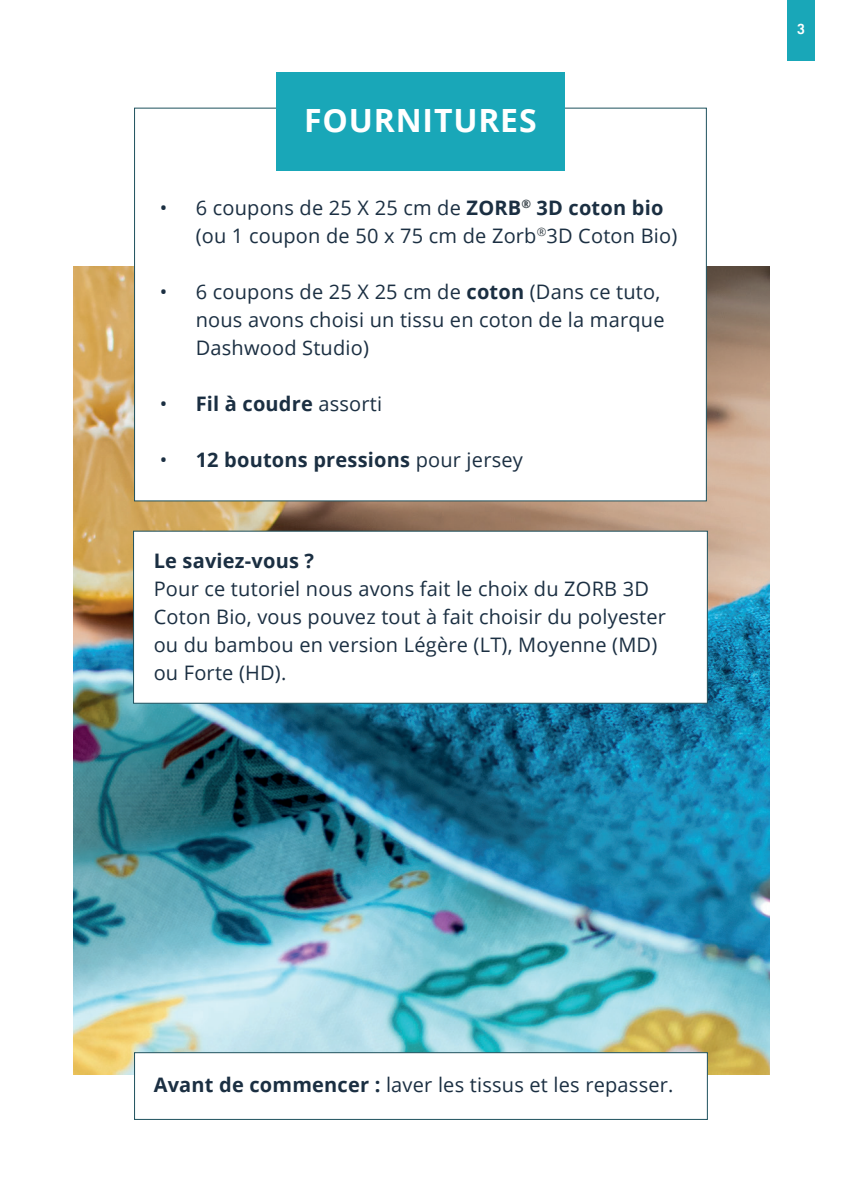
<style>
.page{position:relative;width:842px;height:1191px;background:#fff}
.page>*{position:absolute;margin:0;border:0;box-sizing:border-box;transform-origin:0 0}
.t1{font:700 32px "Open Sans";letter-spacing:.025em;color:#fff}
.t2{font:20px/28px "Open Sans";letter-spacing:.01em;color:#1b2f42}
.t3{font:700 20px "Open Sans";letter-spacing:.01em;color:#1b2f42}
.t4{font:700 14px "Trade Gothic LT";color:#fff}
.s1{font-weight:700}
.s2{font-weight:400}
</style>
<div class="page">
<img style="left:73px;top:266px;width:697px;height:808px">
<div style="left:787px;top:0;width:28px;height:60px;background:#19a7b8"></div>
<div style="left:134px;top:108px;width:573px;height:393px;background:#fff;border:1px solid #1e515d"></div>
<div style="left:276px;top:72px;width:289px;height:99px;background:#19a7b8"></div>
<div style="left:134px;top:1052px;width:574px;height:68px;background:#fff;border:1px solid #1e515d"></div>
<div style="left:133px;top:530px;width:575px;height:173px;background:#fff;border:1px solid #1e515d"></div>
<h1 class="t1" style="left:304px;top:98px;width:234px">FOURNITURES</h1>
<p class="t2" style="left:196px;top:193px;width:483px;text-indent:-36px">• 6 coupons de 25 X 25 cm de <span class="s1">ZORB</span><sup>®</sup> <span class="s1">3D coton bio </span>(ou 1 coupon de 50 x 75 cm de Zorb<sup>®</sup>3D Coton Bio)</p>
<p class="t2" style="left:196px;top:277px;width:470px;text-indent:-36px">• 6 coupons de 25 X 25 cm de <span class="s1">coton</span> (Dans ce tuto, nous avons choisi un tissu en coton de la marque<br>Dashwood Studio)</p>
<p class="t3" style="left:160px;top:389px;width:224px"><span class="s2">•</span> Fil à coudre <span class="s2">assorti</span></p>
<p class="t3" style="left:160px;top:445px;width:365px"><span class="s2">•</span> 12 boutons pressions <span class="s2">pour jersey</span></p>
<p class="t3" style="left:154px;top:547px;width:162px">Le saviez-vous ?</p>
<p class="t2" style="left:154px;top:574px;width:514px">Pour ce tutoriel nous avons fait le choix du ZORB 3D Coton Bio, vous pouvez tout à fait choisir du polyester ou du bambou en version Légère (LT), Moyenne (MD) ou Forte (HD).</p>
<p class="t4" style="left:797px;top:20px;width:9px">3</p>
<p class="t2" style="left:154px;top:1070px;width:521px"><span class="s1">Avant de commencer :</span> laver les tissus et les repasser.</p>
</div>
